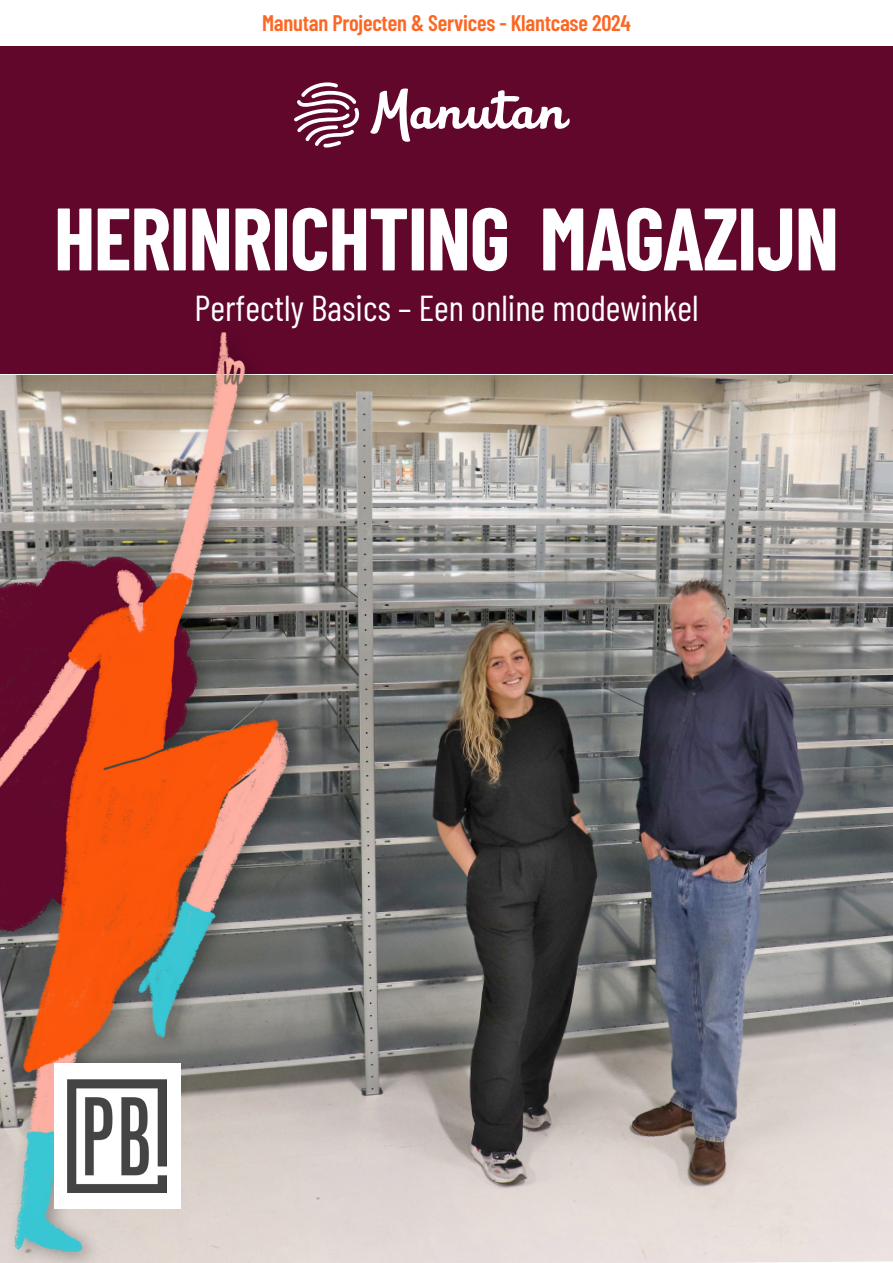
<style>
.page{position:relative;width:893px;height:1263px;background:#fff}
.page>*{position:absolute;margin:0;border:0;box-sizing:border-box;transform-origin:0 0}
.t1{font:700 88.5px "Barlow Condensed";letter-spacing:-.01em;color:#fff}
.t2{font:36px "Barlow Condensed";color:#fff}
.t3{font:600 22.5px "Barlow Condensed";letter-spacing:-.01em;color:#fc6723}
</style>
<div class="page">
<div style="left:0;top:46px;width:893px;height:1217px;background:#62072c"></div>
<img style="left:345px;top:375px;width:548px;height:888px">
<img style="left:0;top:332px;width:345px;height:931px">
<svg style="left:370px;top:88px;width:200px;height:54px"></svg>
<svg style="left:294px;top:82px;width:66px;height:66px"></svg>
<div style="left:54px;top:1063px;width:126px;height:146px;background:#fff"></div>
<img style="left:68px;top:1079px;width:98px;height:114px">
<p class="t3" style="left:262px;top:7px;width:370px">Manutan Projecten &amp; Services - Klantcase 2024</p>
<p class="t1" style="left:54px;top:176px;width:786px">HERINRICHTING MAGAZIJN</p>
<p class="t2" style="left:194px;top:282px;width:505px">Perfectly Basics – Een online modewinkel</p>
</div>
